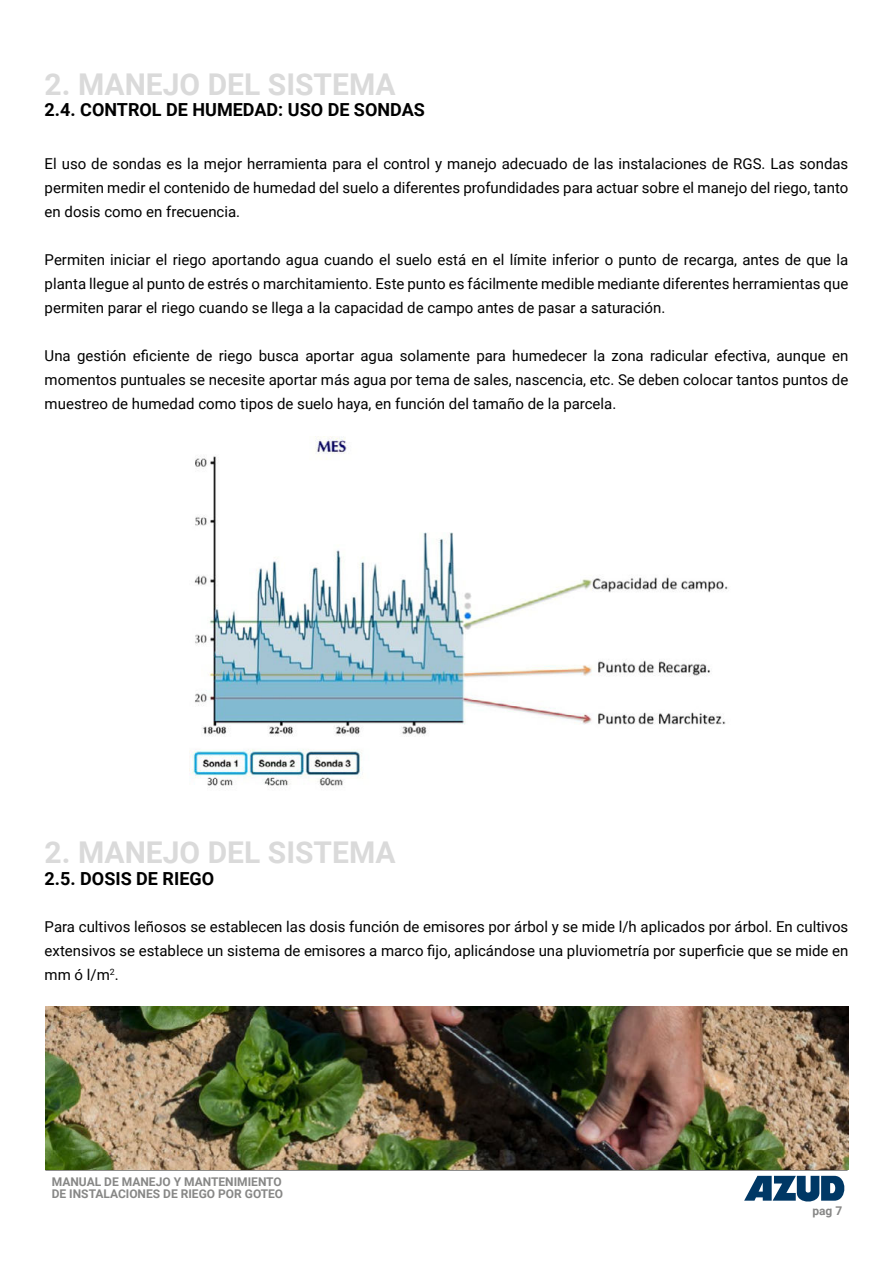
<style>
.page{position:relative;width:893px;height:1263px;background:#fff}
.page>*{position:absolute;margin:0;border:0;box-sizing:border-box;transform-origin:0 0}
.t1{font:700 30px "Roboto";color:#dadada}
.t2{font:700 18px "Roboto";color:#000}
.t3{font:15px/24px "Roboto";color:#000;text-align:justify}
.t4{font:700 12px/12px "Roboto";color:#878786}
</style>
<div class="page">
<svg style="left:744px;top:1176px;width:101px;height:26px"></svg>
<hr style="left:45px;top:1169px;width:803px;height:2px;background:#878786">
<img style="left:191px;top:436px;width:537px;height:350px">
<img style="left:45px;top:1007px;width:803px;height:162px">
<h1 class="t1" style="left:45px;top:71px;width:353px">2. MANEJO DEL SISTEMA</h1>
<p class="t2" style="left:45px;top:102px;width:382px">2.4. CONTROL DE HUMEDAD: USO DE SONDAS</p>
<p class="t3" style="left:45px;top:152px;width:805px">El uso de sondas es la mejor herramienta para el control y manejo adecuado de las instalaciones de RGS. Las sondas permiten medir el contenido de humedad del suelo a diferentes profundidades para actuar sobre el manejo del riego, tanto en dosis como en frecuencia.</p>
<p class="t3" style="left:45px;top:248px;width:805px">Permiten iniciar el riego aportando agua cuando el suelo está en el límite inferior o punto de recarga, antes de que la planta llegue al punto de estrés o marchitamiento. Este punto es fácilmente medible mediante diferentes herramientas que permiten parar el riego cuando se llega a la capacidad de campo antes de pasar a saturación.</p>
<p class="t3" style="left:45px;top:343px;width:805px">Una gestión eficiente de riego busca aportar agua solamente para humedecer la zona radicular efectiva, aunque en momentos puntuales se necesite aportar más agua por tema de sales, nascencia, etc. Se deben colocar tantos puntos de muestreo de humedad como tipos de suelo haya, en función del tamaño de la parcela.</p>
<h1 class="t1" style="left:45px;top:839px;width:353px">2. MANEJO DEL SISTEMA</h1>
<p class="t2" style="left:45px;top:871px;width:171px">2.5. DOSIS DE RIEGO</p>
<p class="t3" style="left:45px;top:915px;width:805px">Para cultivos leñosos se establecen las dosis función de emisores por árbol y se mide l/h aplicados por árbol. En cultivos extensivos se establece un sistema de emisores a marco fijo, aplicándose una pluviometría por superficie que se mide en mm ó l/m<sup>2</sup>.</p>
<p class="t4" style="left:52px;top:1176px;width:233px">MANUAL DE MANEJO Y MANTENIMIENTO<br>DE INSTALACIONES DE RIEGO POR GOTEO</p>
<p class="t4" style="left:812px;top:1205px;width:31px">pag 7</p>
</div>
